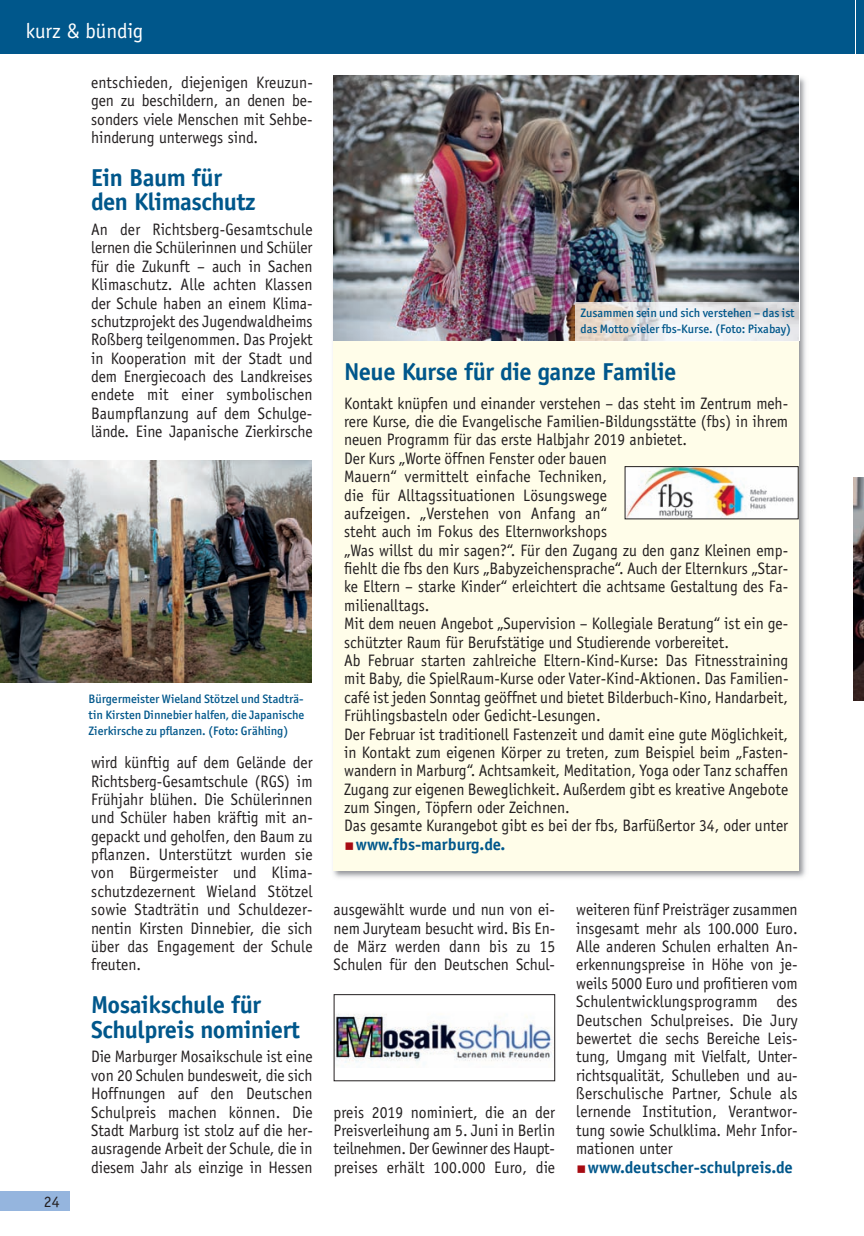
<style>
.page{position:relative;width:864px;height:1236px;background:#fff}
.page>*{position:absolute;margin:0;border:0;box-sizing:border-box;transform-origin:0 0}
.t1{font:700 24.5px/24.5px "Officina Sans";letter-spacing:-.015em;color:#00578b}
.t2{font:21px "Officina Sans";color:#fff}
.t3{font:16.62px/18.4px "Officina Sans";color:#231f20;text-align:justify;scale:.94 1}
.t4{font:700 16.62px "Officina Sans";color:#00578b}
.t5{font:15.75px "Officina Sans";color:#231f20}
.t6{font:500 12.25px/15.8px "Officina San ITC";color:#00578b;text-align:justify}
.s1{font-family:"Ping Fang HK";font-weight:600;font-size:10.5px;color:#a70b12}
</style>
<div class="page">
<div style="left:0;top:1191px;width:69px;height:19px;background:#95b5de"></div>
<div style="left:855px;top:0;width:8px;height:53px;background:#00578b"></div>
<div style="left:0;top:0;width:853px;height:53px;background:#00578b"></div>
<img style="left:335px;top:1014px;width:218px;height:49px">
<div style="left:333px;top:994px;width:222px;height:87px;border:1px solid #231f20"></div>
<img style="left:0;top:460px;width:312px;height:222px">
<img style="left:333px;top:75px;width:473px;height:803px">
<div style="left:333px;top:78px;width:465px;height:792px;background:#fffde9"></div>
<img style="left:334px;top:75px;width:463px;height:266px">
<img style="left:626px;top:468px;width:170px;height:49px">
<div style="left:624px;top:466px;width:174px;height:53px;border:1px solid #231f20"></div>
<hr style="left:797px;top:303px;width:1px;height:38px;background:#fff">
<img style="left:575px;top:303px;width:222px;height:38px">
<img style="left:853px;top:477px;width:10px;height:223px">
<p class="t2" style="left:26px;top:23px;width:119px">kurz &amp; bündig</p>
<p class="t3" style="left:91px;top:74px;width:237px">entschieden, diejenigen Kreuzun&shy;gen zu beschildern, an denen be&shy;sonders viele Menschen mit Sehbe&shy;hinderung unterwegs sind.</p>
<p class="t1" style="left:91px;top:167px;width:166px">Ein Baum für den Klimaschutz</p>
<p class="t3" style="left:91px;top:221px;width:237px">An der Richtsberg-Gesamtschule lernen die Schülerinnen und Schüler für die Zukunft – auch in Sachen Klimaschutz. Alle achten Klassen der Schule haben an einem Klima&shy;schutzprojekt des Jugendwaldheims Roßberg teilgenommen. Das Projekt in Kooperation mit der Stadt und dem Energiecoach des Landkreises endete mit einer symbolischen Baumpflanzung auf dem Schulge&shy;lände. Eine Japanische Zierkirsche</p>
<p class="t6" style="left:88px;top:692px;width:217px">Bürgermeister Wieland Stötzel und Stadträ&shy;tin Kirsten Dinnebier halfen, die Japanische Zierkirsche zu pflanzen. (Foto: Grähling)</p>
<p class="t5" style="left:44px;top:1195px;width:17px">24</p>
<p class="t3" style="left:91px;top:754px;width:237px">wird künftig auf dem Gelände der Richtsberg-Gesamtschule (RGS) im Frühjahr blühen. Die Schülerinnen und Schüler haben kräftig mit an&shy;gepackt und geholfen, den Baum zu pflanzen. Unterstützt wurden sie von Bürgermeister und Klima&shy;schutzdezernent Wieland Stötzel sowie Stadträtin und Schuldezer&shy;nentin Kirsten Dinnebier, die sich über das Engagement der Schule freuten.</p>
<p class="t1" style="left:91px;top:994px;width:210px">Mosaikschule für<br>Schulpreis nominiert</p>
<p class="t3" style="left:91px;top:1048px;width:237px">Die Marburger Mosaikschule ist eine von 20 Schulen bundesweit, die sich Hoffnungen auf den Deutschen Schulpreis machen können. Die Stadt Marburg ist stolz auf die her&shy;ausragende Arbeit der Schule, die in diesem Jahr als einzige in Hessen</p>
<p class="t6" style="left:580px;top:306px;width:215px">Zusammen sein und sich verstehen – das ist das Motto vieler fbs-Kurse. (Foto: Pixabay)</p>
<p class="t1" style="left:344px;top:361px;width:333px">Neue Kurse für die ganze Familie</p>
<p class="t3" style="left:344px;top:395px;width:474px;text-align:left">Kontakt knüpfen und einander verstehen – das steht im Zentrum meh&shy;rere Kurse, die die Evangelische Familien-Bildungsstätte (fbs) in ihrem neuen Programm für das erste Halbjahr 2019 anbietet.<br>Der Kurs „Worte öffnen Fenster oder bauen<br>Mauern“ vermittelt einfache Techniken,<br>die für Alltagssituationen Lösungswege<br>aufzeigen. „Verstehen von Anfang an“<br>steht auch im Fokus des Elternworkshops<br>„Was willst du mir sagen?“. Für den Zugang zu den ganz Kleinen emp&shy;fiehlt die fbs den Kurs „Babyzeichensprache“. Auch der Elternkurs „Star&shy;ke Eltern – starke Kinder“ erleichtert die achtsame Gestaltung des Fa&shy;milienalltags.<br>Mit dem neuen Angebot „Supervision – Kollegiale Beratung“ ist ein ge&shy;schützter Raum für Berufstätige und Studierende vorbereitet.<br>Ab Februar starten zahlreiche Eltern-Kind-Kurse: Das Fitnesstraining mit Baby, die SpielRaum-Kurse oder Vater-Kind-Aktionen. Das Familien&shy;café ist jeden Sonntag geöffnet und bietet Bilderbuch-Kino, Handarbeit, Frühlingsbasteln oder Gedicht-Lesungen.<br>Der Februar ist traditionell Fastenzeit und damit eine gute Möglichkeit, in Kontakt zum eigenen Körper zu treten, zum Beispiel beim „Fasten&shy;wandern in Marburg“. Achtsamkeit, Meditation, Yoga oder Tanz schaffen Zugang zur eigenen Beweglichkeit. Außerdem gibt es kreative Angebote zum Singen, Töpfern oder Zeichnen.<br>Das gesamte Kurangebot gibt es bei der fbs, Barfüßertor 34, oder unter</p>
<p class="t4" style="left:344px;top:837px;width:163px"><span class="s1">■</span>www.fbs-marburg.de.</p>
<p class="t3" style="left:333px;top:901px;width:237px">ausgewählt wurde und nun von ei&shy;nem Juryteam besucht wird. Bis En&shy;de März werden dann bis zu 15<br>Schulen für den Deutschen Schul-</p>
<p class="t3" style="left:333px;top:1103px;width:237px">preis 2019 nominiert, die an der Preisverleihung am 5. Juni in Berlin teilnehmen. Der Gewinner des Haupt&shy;preises erhält 100.000 Euro, die</p>
<p class="t3" style="left:576px;top:901px;width:237px">weiteren fünf Preisträger zusammen insgesamt mehr als 100.000 Euro.<br>Alle anderen Schulen erhalten An&shy;erkennungspreise in Höhe von je&shy;weils 5000 Euro und profitieren vom Schulentwicklungsprogramm des Deutschen Schulpreises. Die Jury bewertet die sechs Bereiche Leis&shy;tung, Umgang mit Vielfalt, Unter&shy;richtsqualität, Schulleben und au&shy;ßerschulische Partner, Schule als lernende Institution, Verantwor&shy;tung sowie Schulklima. Mehr Infor&shy;mationen unter</p>
<p class="t4" style="left:576px;top:1160px;width:218px"><span class="s1">■</span>www.deutscher-schulpreis.de</p>
</div>
